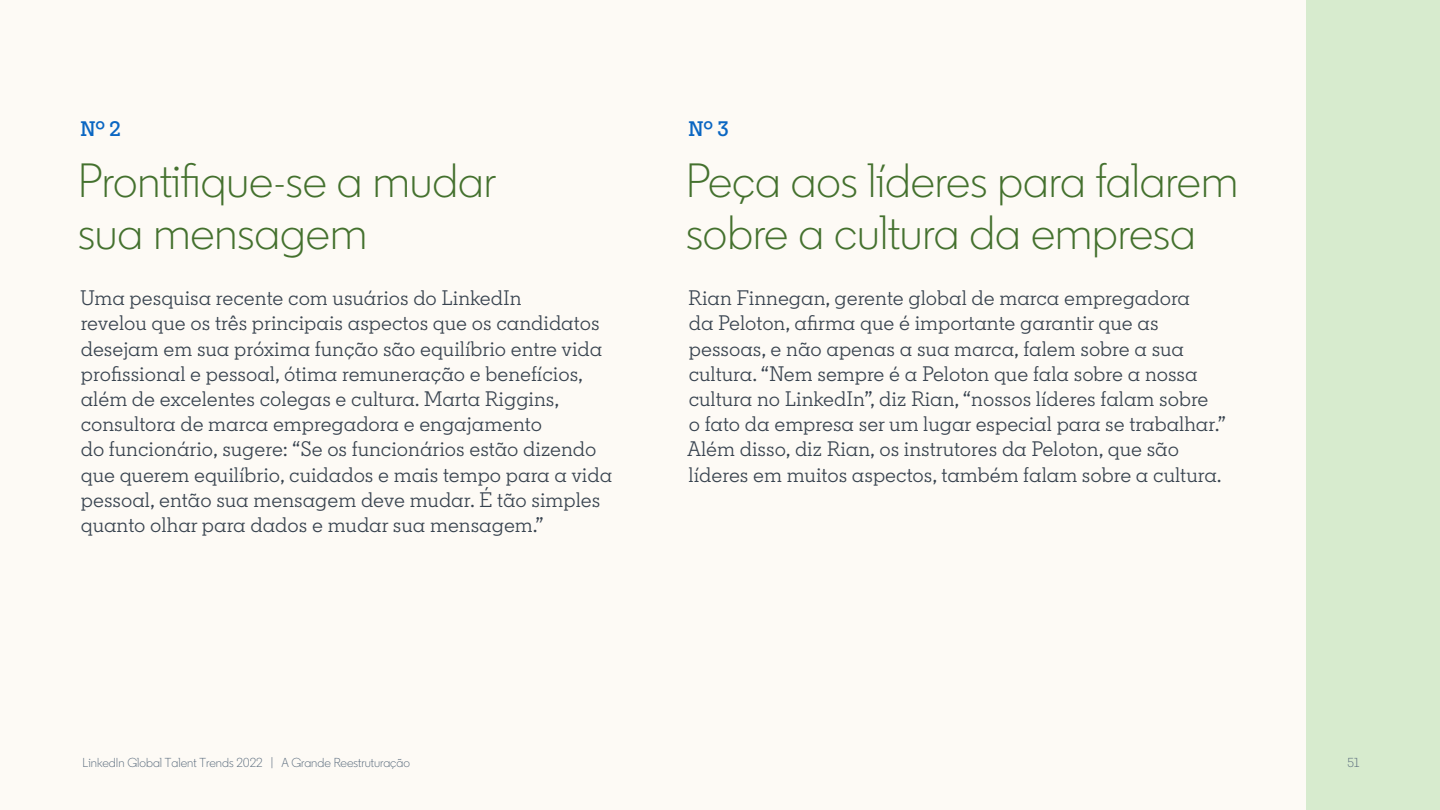
<style>
.page{position:relative;width:1440px;height:810px;background:#fdfaf5}
.page>*{position:absolute;margin:0;border:0;box-sizing:border-box;transform-origin:0 0}
.t1{font:300 48px/52px "Community";color:#44712e}
.t2{font:21px/25.2px "Community Slab";color:#38434f}
.t3{font:600 21px "Community Slab";color:#0a66c2}
.t4{font:300 13px "Community";color:#56687a}
</style>
<div class="page">
<div style="left:1307px;top:0;width:133px;height:810px;background:#d7ebce"></div>
<p class="t3" style="left:80px;top:115px;width:42px">Nº 2</p>
<p class="t3" style="left:688px;top:115px;width:42px">Nº 3</p>
<p class="t1" style="left:78px;top:155px;width:420px">Prontifique-se a mudar sua mensagem</p>
<p class="t1" style="left:686px;top:155px;width:554px">Peça aos líderes para falarem sobre a cultura da empresa</p>
<p class="t2" style="left:80px;top:285px;width:534px">Uma pesquisa recente com usuários do LinkedIn<br>revelou que os três principais aspectos que os candidatos desejam em sua próxima função são equilíbrio entre vida profissional e pessoal, ótima remuneração e benefícios, além de excelentes colegas e cultura. Marta Riggins, consultora de marca empregadora e engajamento<br>do funcionário, sugere: “Se os funcionários estão dizendo que querem equilíbrio, cuidados e mais tempo para a vida pessoal, então sua mensagem deve mudar. É tão simples quanto olhar para dados e mudar sua mensagem.”</p>
<p class="t2" style="left:687px;top:285px;width:540px">Rian Finnegan, gerente global de marca empregadora<br>da Peloton, afirma que é importante garantir que as pessoas, e não apenas a sua marca, falem sobre a sua cultura. “Nem sempre é a Peloton que fala sobre a nossa cultura no LinkedIn”, diz Rian, “nossos líderes falam sobre<br>o fato da empresa ser um lugar especial para se trabalhar.” Além disso, diz Rian, os instrutores da Peloton, que são líderes em muitos aspectos, também falam sobre a cultura.</p>
<p class="t4" style="left:83px;top:754px;width:329px">LinkedIn Global Talent Trends 2022 | A Grande Reestruturação</p>
<p class="t4" style="left:1348px;top:754px;width:13px">51</p>
</div>
